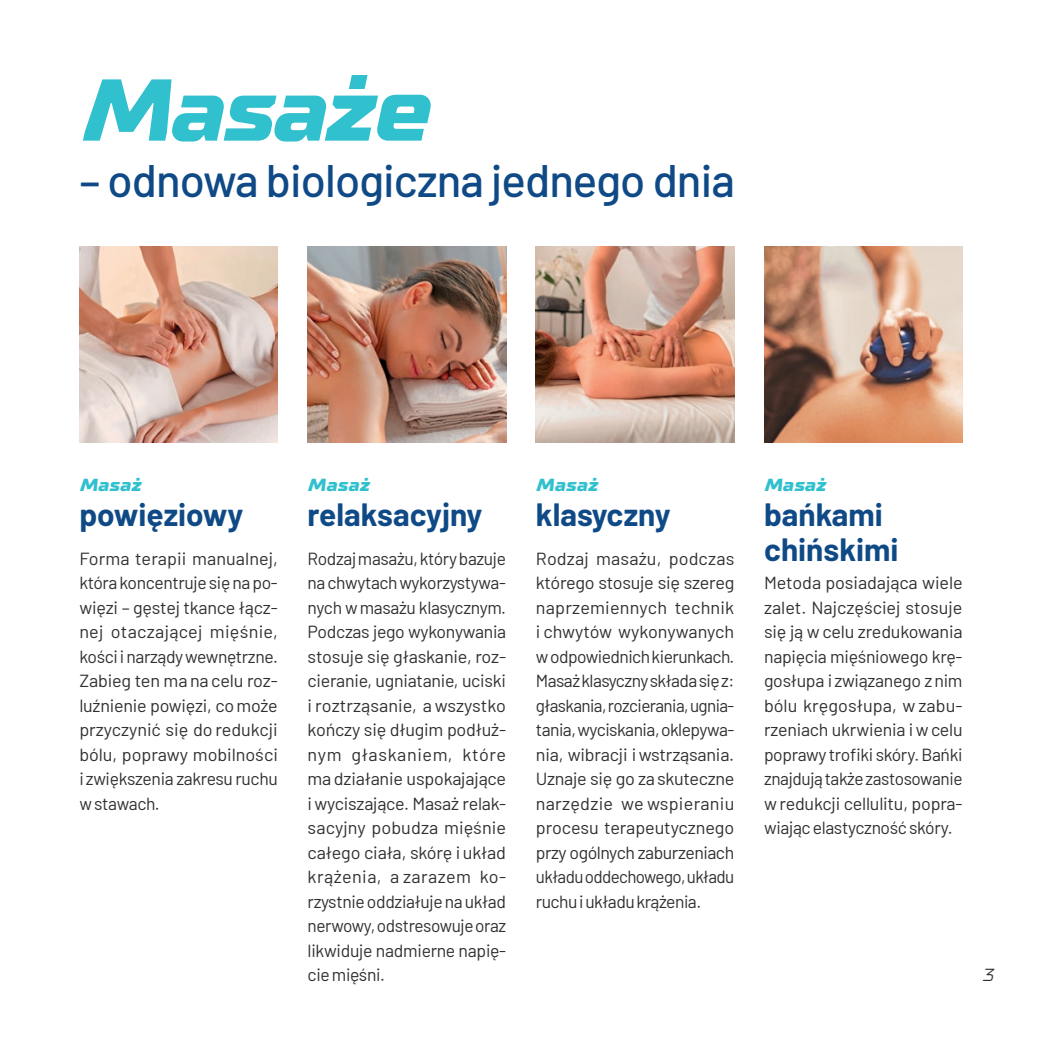
<style>
.page{position:relative;width:1042px;height:1042px;background:#fff}
.page>*{position:absolute;margin:0;border:0;box-sizing:border-box;transform-origin:0 0}
.Tytul{font:87.5px "TT Supermolot Neue Exp X Bold It";letter-spacing:-.03em;color:#30c0ce}
.Tytul-2{font:500 45.5px "Barlow";letter-spacing:-.02em;color:#0f4a87}
.t1{font:700 31.5px/35px "Barlow";color:#0f4a87}
.Tekst{font:17.5px/24.5px "Barlow";letter-spacing:-.02em;color:#312f30;text-align:justify}
.t2{font:17.5px "TT Supermolot Neue Exp X Bold It";letter-spacing:.015em;color:#30c0ce}
.t3{font:italic 17.5px "TT Supermolot Neue Exp";color:#312f30}
</style>
<div class="page">
<img style="left:79px;top:246px;width:199px;height:196px">
<img style="left:308px;top:246px;width:198px;height:196px">
<img style="left:536px;top:246px;width:198px;height:196px">
<img style="left:764px;top:246px;width:198px;height:196px">
<p class="Tytul" style="left:79px;top:57px;width:350px">Masaże</p>
<p class="Tytul-2" style="left:79px;top:148px;width:657px">– odnowa biologiczna jednego dnia</p>
<p class="t2" style="left:79px;top:475px;width:63px">Masaż</p>
<p class="t1" style="left:79px;top:495px;width:166px">powięziowy</p>
<p class="Tekst" style="left:79px;top:545px;width:200px">Forma terapii manualnej, która koncentruje się napo&shy;więzi – gęstej tkance łącz&shy;nej otaczającej mięśnie, kości inarządy wewnętrzne.<br>Zabieg ten ma na celu roz&shy;luźnienie powięzi, co może przyczynić się do redukcji bólu, poprawy mobilności i zwiększenia zakresu ruchu wstawach.</p>
<p class="t2" style="left:308px;top:475px;width:63px">Masaż</p>
<p class="t1" style="left:308px;top:495px;width:176px">relaksacyjny</p>
<p class="Tekst" style="left:308px;top:545px;width:200px">Rodzaj masażu, który bazuje nachwytach wykorzystywa&shy;nych wmasażu klasycznym.<br>Podczas jego wykonywania stosuje się głaskanie, roz&shy;cieranie, ugniatanie, uciski i roztrząsanie, a wszystko kończy się długim podłuż&shy;nym głaskaniem, które ma działanie uspokajające iwyciszające. Masaż relak&shy;sacyjny pobudza mięśnie całego ciała, skórę i układ krążenia, a zarazem ko&shy;rzystnie oddziałuje naukład nerwowy, odstresowuje oraz likwiduje nadmierne napię&shy;cie mięśni.</p>
<p class="t2" style="left:536px;top:475px;width:63px">Masaż</p>
<p class="t1" style="left:536px;top:495px;width:136px">klasyczny</p>
<p class="Tekst" style="left:536px;top:545px;width:200px">Rodzaj masażu, podczas którego stosuje się szereg naprzemiennych technik i chwytów wykonywanych wodpowiednich kierunkach.<br>Masaż klasyczny składa się z: głaskania, rozcierania, ugnia&shy;tania, wyciskania, oklepywa&shy;nia, wibracji iwstrząsania.<br>Uznaje się go zaskuteczne narzędzie we wspieraniu procesu terapeutycznego przy ogólnych zaburzeniach układu oddechowego, układu ruchu iukładu krążenia.</p>
<p class="t2" style="left:764px;top:475px;width:63px">Masaż</p>
<p class="t1" style="left:764px;top:495px;width:136px">bańkami chińskimi</p>
<p class="Tekst" style="left:764px;top:569px;width:200px">Metoda posiadająca wiele zalet. Najczęściej stosuje się ją wcelu zredukowania napięcia mięśniowego krę&shy;gosłupa i związanego znim bólu kręgosłupa, w zabu&shy;rzeniach ukrwienia iwcelu poprawy trofiki skóry. Bańki znajdują także zastosowanie wredukcji cellulitu, popra&shy;wiając elastyczność skóry.</p>
<p class="t3" style="left:982px;top:965px;width:13px">3</p>
</div>
